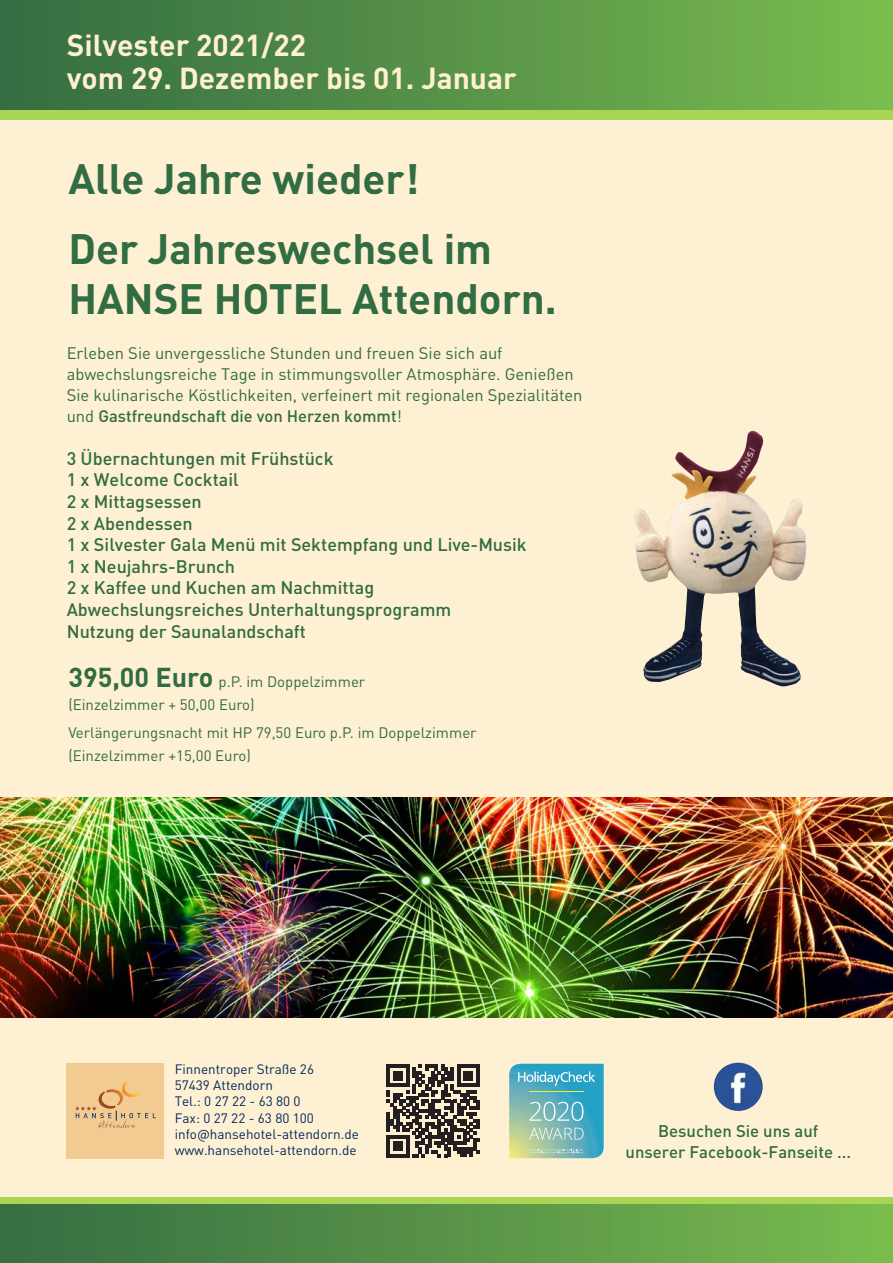
<style>
.page{position:relative;width:893px;height:1263px;background:#fff}
.page>*{position:absolute;margin:0;border:0;box-sizing:border-box;transform-origin:0 0}
.t1{font:700 42px "DIN Pro";color:#316c42}
.t2{font:700 30px "DIN Pro";color:#fef0d0}
.t3{font:500 18px "DIN Pro";color:#316c42}
.t4{font:500 16.65px "DIN Pro";color:#316c42}
.t5{font:16.5px/21px "DIN Pro";color:#316c42}
.t6{font:15px "DIN Pro";color:#316c42}
.t7{font:13.5px "DIN Pro";color:#00285b}
.s1{font-weight:500}
.s2{font-weight:700;font-size:27px}
</style>
<div class="page">
<div style="left:0;top:89px;width:893px;height:1130px;background:#fef0d0"></div>
<div style="left:0;top:0;width:893px;height:111px;background:linear-gradient(to right,#346b42,#7bbc4e)"></div>
<div style="left:0;top:111px;width:893px;height:9px;background:#a8d654"></div>
<div style="left:67px;top:1063px;width:97px;height:95px;background:#f2cb93"></div>
<svg style="left:75px;top:1082px;width:81px;height:47px"></svg>
<div style="left:0;top:1197px;width:893px;height:66px;background:#a8d654"></div>
<div style="left:0;top:1204px;width:893px;height:59px;background:linear-gradient(to right,#366d42,#7abb4e)"></div>
<svg style="left:387px;top:1065px;width:92px;height:92px"></svg>
<svg style="left:509px;top:1064px;width:95px;height:94px;background:#6eb7bb"></svg>
<img style="left:0;top:797px;width:893px;height:220px">
<img style="left:634px;top:431px;width:172px;height:255px">
<img style="left:714px;top:1062px;width:49px;height:49px;border-radius:24px">
<p class="t2" style="left:67px;top:24px;width:241px">Silvester 2021/22</p>
<p class="t2" style="left:67px;top:57px;width:452px">vom 29. Dezember bis 01. Januar</p>
<p class="t1" style="left:68px;top:150px;width:352px">Alle Jahre wieder!</p>
<p class="t1" style="left:68px;top:220px;width:425px">Der Jahreswechsel im</p>
<p class="t1" style="left:68px;top:271px;width:490px">HANSE HOTEL Attendorn.</p>
<p class="t5" style="left:67px;top:342px;width:437px">Erleben Sie unvergessliche Stunden und freuen Sie sich auf</p>
<p class="t5" style="left:67px;top:363px;width:517px">abwechslungsreiche Tage in stimmungsvoller Atmosphäre. Genießen<br>Sie kulinarische Köstlichkeiten, verfeinert mit regionalen Spezialitäten und <span class="s1">Gastfreundschaft die von Herzen kommt</span>!</p>
<p class="t3" style="left:67px;top:446px;width:268px">3 Übernachtungen mit Frühstück</p>
<p class="t3" style="left:67px;top:468px;width:174px">1 x Welcome Cocktail</p>
<p class="t3" style="left:67px;top:489px;width:136px">2 x Mittagsessen</p>
<p class="t3" style="left:67px;top:511px;width:127px">2 x Abendessen</p>
<p class="t3" style="left:67px;top:532px;width:462px">1 x Silvester Gala Menü mit Sektempfang und Live-Musik</p>
<p class="t3" style="left:67px;top:554px;width:170px">1 x Neujahrs-Brunch</p>
<p class="t3" style="left:67px;top:576px;width:309px">2 x Kaffee und Kuchen am Nachmittag</p>
<p class="t3" style="left:67px;top:597px;width:386px">Abwechslungsreiches Unterhaltungsprogramm</p>
<p class="t3" style="left:67px;top:619px;width:241px">Nutzung der Saunalandschaft</p>
<p class="t6" style="left:68px;top:672px;width:298px"><span class="s2">395,00 Euro</span> p.P. im Doppelzimmer</p>
<p class="t6" style="left:68px;top:694px;width:188px">(Einzelzimmer + 50,00 Euro)</p>
<p class="t6" style="left:68px;top:723px;width:410px">Verlängerungsnacht mit HP 79,50 Euro p.P. im Doppelzimmer</p>
<p class="t6" style="left:68px;top:745px;width:184px">(Einzelzimmer +15,00 Euro)</p>
<p class="t7" style="left:175px;top:1060px;width:141px">Finnentroper Straße 26</p>
<p class="t7" style="left:175px;top:1076px;width:100px">57439 Attendorn</p>
<p class="t7" style="left:175px;top:1092px;width:127px">Tel.: 0 27 22 - 63 80 0</p>
<p class="t7" style="left:175px;top:1108px;width:141px">Fax: 0 27 22 - 63 80 100</p>
<p class="t7" style="left:175px;top:1125px;width:186px">info@hansehotel-attendorn.de</p>
<p class="t7" style="left:175px;top:1141px;width:183px">www.hansehotel-attendorn.de</p>
<p class="t4" style="left:658px;top:1119px;width:162px">Besuchen Sie uns auf</p>
<p class="t4" style="left:625px;top:1141px;width:227px">unserer Facebook-Fanseite ...</p>
</div>
